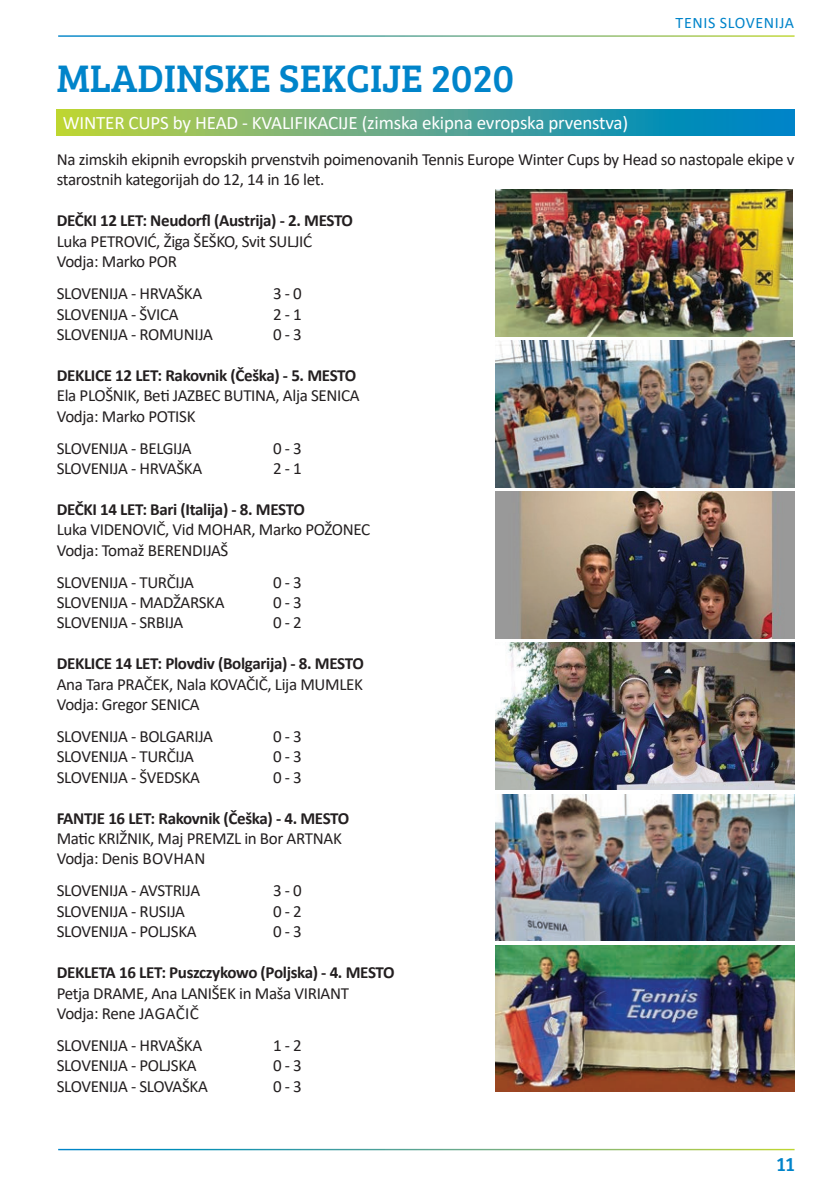
<style>
.page{position:relative;width:840px;height:1191px;background:#fff}
.page>*{position:absolute;margin:0;border:0;box-sizing:border-box;transform-origin:0 0}
.t1{font:39.6px "Bree Serif";color:#0084ca}
.t2{font:20px "Bree Serif";color:#0084ca}
.t3{font:19px "Calibri";letter-spacing:-.01em;color:#fff}
.t4{font:17px/20.4px "Calibri";letter-spacing:-.02em;color:#231f20}
.t5{font:700 17px "Calibri";letter-spacing:-.02em;color:#231f20}
.t6{font:16px "Calibri";letter-spacing:.04em;color:#0084ca}
</style>
<div class="page">
<svg style="left:57px;top:109px;width:737px;height:26px;background:#58a88a"></svg>
<img style="left:495px;top:190px;width:297px;height:147px">
<img style="left:495px;top:341px;width:299px;height:147px">
<img style="left:495px;top:492px;width:299px;height:146px">
<img style="left:495px;top:643px;width:299px;height:146px">
<img style="left:495px;top:794px;width:299px;height:146px">
<img style="left:495px;top:945px;width:299px;height:146px">
<h1 class="t1" style="left:57px;top:49px;width:458px">MLADINSKE SEKCIJE 2020</h1>
<p class="t6" style="left:675px;top:11px;width:120px">TENIS SLOVENIJA</p>
<p class="t3" style="left:63px;top:110px;width:566px">WINTER CUPS by HEAD - KVALIFIKACIJE (zimska ekipna evropska prvenstva)</p>
<p class="t4" style="left:57px;top:149px;width:738px">Na zimskih ekipnih evropskih prvenstvih poimenovanih Tennis Europe Winter Cups by Head so nastopale ekipe v starostnih kategorijah do 12, 14 in 16 let.</p>
<p class="t5" style="left:57px;top:210px;width:298px">DEČKI 12 LET: Neudorfl (Austrija) - 2. MESTO</p>
<p class="t4" style="left:57px;top:230px;width:257px">Luka PETROVIĆ, Žiga ŠEŠKO, Svit SULJIĆ<br>Vodja: Marko POR</p>
<p class="t4" style="left:57px;top:283px;width:147px">SLOVENIJA - HRVAŠKA</p>
<p class="t4" style="left:273px;top:283px;width:30px">3 - 0</p>
<p class="t4" style="left:57px;top:303px;width:123px">SLOVENIJA - ŠVICA</p>
<p class="t4" style="left:273px;top:303px;width:30px">2 - 1</p>
<p class="t4" style="left:57px;top:324px;width:158px">SLOVENIJA - ROMUNIJA</p>
<p class="t4" style="left:273px;top:324px;width:30px">0 - 3</p>
<p class="t5" style="left:57px;top:364px;width:301px">DEKLICE 12 LET: Rakovnik (Češka) - 5. MESTO</p>
<p class="t4" style="left:57px;top:385px;width:304px">Ela PLOŠNIK, Beti JAZBEC BUTINA, Alja SENICA<br>Vodja: Marko POTISK</p>
<p class="t4" style="left:57px;top:437px;width:136px">SLOVENIJA - BELGIJA</p>
<p class="t4" style="left:273px;top:437px;width:30px">0 - 3</p>
<p class="t4" style="left:57px;top:458px;width:147px">SLOVENIJA - HRVAŠKA</p>
<p class="t4" style="left:273px;top:458px;width:30px">2 - 1</p>
<p class="t5" style="left:57px;top:498px;width:249px">DEČKI 14 LET: Bari (Italija) - 8. MESTO</p>
<p class="t4" style="left:57px;top:519px;width:315px">Luka VIDENOVIČ, Vid MOHAR, Marko POŽONEC<br>Vodja: Tomaž BERENDIJAŠ</p>
<p class="t4" style="left:57px;top:571px;width:139px">SLOVENIJA - TURČIJA</p>
<p class="t4" style="left:273px;top:571px;width:30px">0 - 3</p>
<p class="t4" style="left:57px;top:592px;width:169px">SLOVENIJA - MADŽARSKA</p>
<p class="t4" style="left:273px;top:591px;width:30px">0 - 3</p>
<p class="t4" style="left:57px;top:612px;width:128px">SLOVENIJA - SRBIJA</p>
<p class="t4" style="left:273px;top:612px;width:30px">0 - 2</p>
<p class="t5" style="left:57px;top:653px;width:308px">DEKLICE 14 LET: Plovdiv (Bolgarija) - 8. MESTO</p>
<p class="t4" style="left:57px;top:673px;width:307px">Ana Tara PRAČEK, Nala KOVAČIČ, Lija MUMLEK<br>Vodja: Gregor SENICA</p>
<p class="t4" style="left:57px;top:725px;width:158px">SLOVENIJA - BOLGARIJA</p>
<p class="t4" style="left:273px;top:725px;width:30px">0 - 3</p>
<p class="t4" style="left:57px;top:746px;width:139px">SLOVENIJA - TURČIJA</p>
<p class="t4" style="left:273px;top:746px;width:30px">0 - 3</p>
<p class="t4" style="left:57px;top:766px;width:145px">SLOVENIJA - ŠVEDSKA</p>
<p class="t4" style="left:273px;top:766px;width:30px">0 - 3</p>
<p class="t5" style="left:57px;top:807px;width:294px">FANTJE 16 LET: Rakovnik (Češka) - 4. MESTO</p>
<p class="t4" style="left:57px;top:827px;width:286px">Matic KRIŽNIK, Maj PREMZL in Bor ARTNAK<br>Vodja: Denis BOVHAN</p>
<p class="t4" style="left:57px;top:880px;width:145px">SLOVENIJA - AVSTRIJA</p>
<p class="t4" style="left:273px;top:880px;width:30px">3 - 0</p>
<p class="t4" style="left:57px;top:900px;width:130px">SLOVENIJA - RUSIJA</p>
<p class="t4" style="left:273px;top:900px;width:30px">0 - 2</p>
<p class="t4" style="left:57px;top:921px;width:141px">SLOVENIJA - POLJSKA</p>
<p class="t4" style="left:273px;top:921px;width:30px">0 - 3</p>
<p class="t5" style="left:57px;top:962px;width:339px">DEKLETA 16 LET: Puszczykowo (Poljska) - 4. MESTO</p>
<p class="t4" style="left:57px;top:982px;width:294px">Petja DRAME, Ana LANIŠEK in Maša VIRIANT<br>Vodja: Rene JAGAČIČ</p>
<p class="t4" style="left:57px;top:1034px;width:147px">SLOVENIJA - HRVAŠKA</p>
<p class="t4" style="left:273px;top:1034px;width:30px">1 - 2</p>
<p class="t4" style="left:57px;top:1055px;width:141px">SLOVENIJA - POLJSKA</p>
<p class="t4" style="left:273px;top:1055px;width:30px">0 - 3</p>
<p class="t4" style="left:57px;top:1075px;width:153px">SLOVENIJA - SLOVAŠKA</p>
<p class="t4" style="left:273px;top:1075px;width:30px">0 - 3</p>
<p class="t2" style="left:776px;top:1149px;width:20px">11</p>
</div>
